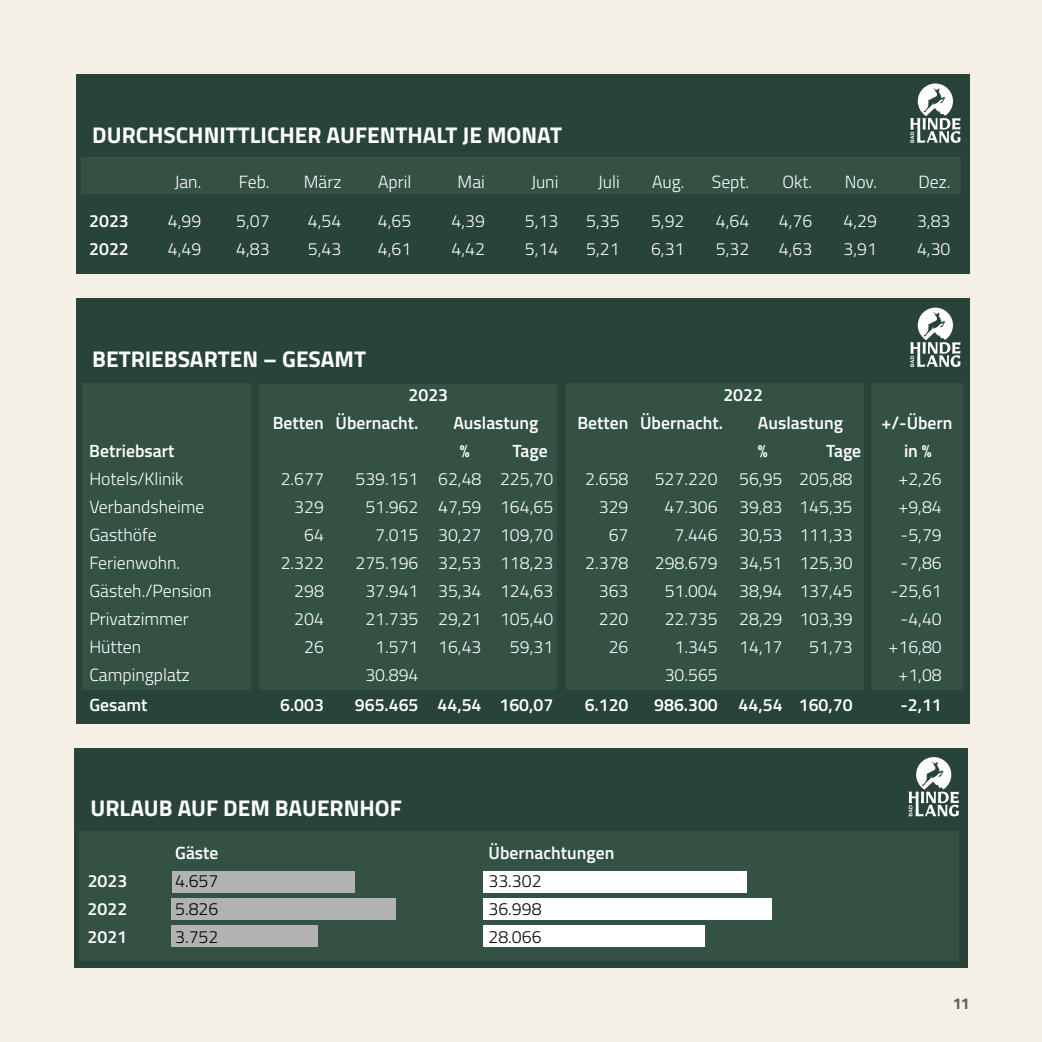
<style>
.page{position:relative;width:1042px;height:1042px;background:#f5f0e5}
.page>*{position:absolute;margin:0;border:0;box-sizing:border-box;transform-origin:0 0}
.t1{font:700 22.75px "Cairo";color:#fff}
.t2{font:300 17.68px "Cairo";color:#fff}
.t3{font:600 17.68px "Cairo";color:#fff}
.t4{font:300 17.68px "Cairo";color:#000}
.t5{font:700 15.75px "Cairo";color:#5c6062}
</style>
<div class="page">
<div style="left:76px;top:74px;width:893px;height:200px;background:#284337"></div>
<svg style="left:910px;top:83px;width:50px;height:60px"></svg>
<div style="left:81px;top:157px;width:879px;height:36px;background:#335244"></div>
<div style="left:76px;top:298px;width:893px;height:426px;background:#284337"></div>
<svg style="left:910px;top:308px;width:50px;height:59px"></svg>
<div style="left:259px;top:384px;width:298px;height:306px;background:#335244"></div>
<div style="left:82px;top:383px;width:169px;height:307px;background:#335244"></div>
<div style="left:566px;top:383px;width:297px;height:307px;background:#335244"></div>
<div style="left:871px;top:383px;width:91px;height:307px;background:#335244"></div>
<div style="left:74px;top:748px;width:893px;height:219px;background:#284337"></div>
<svg style="left:908px;top:757px;width:51px;height:59px"></svg>
<div style="left:80px;top:831px;width:879px;height:129px;background:#335244"></div>
<div style="left:172px;top:871px;width:183px;height:22px;background:#b3b2b2"></div>
<div style="left:484px;top:870px;width:263px;height:22px;background:#fff"></div>
<div style="left:172px;top:897px;width:224px;height:22px;background:#b3b2b2"></div>
<div style="left:172px;top:925px;width:146px;height:22px;background:#b3b2b2"></div>
<div style="left:483px;top:925px;width:221px;height:22px;background:#fff"></div>
<div style="left:483px;top:898px;width:289px;height:22px;background:#fff"></div>
<p class="t1" style="left:92px;top:116px;width:471px">DURCHSCHNITTLICHER AUFENTHALT JE MONAT</p>
<p class="t2" style="left:174px;top:169px;width:28px">Jan.</p>
<p class="t2" style="left:239px;top:169px;width:32px">Feb.</p>
<p class="t2" style="left:304px;top:169px;width:39px">März</p>
<p class="t2" style="left:378px;top:169px;width:35px">April</p>
<p class="t2" style="left:458px;top:169px;width:29px">Mai</p>
<p class="t2" style="left:531px;top:169px;width:29px">Juni</p>
<p class="t2" style="left:598px;top:169px;width:23px">Juli</p>
<p class="t2" style="left:652px;top:169px;width:34px">Aug.</p>
<p class="t2" style="left:712px;top:169px;width:39px">Sept.</p>
<p class="t2" style="left:782px;top:169px;width:31px">Okt.</p>
<p class="t2" style="left:844px;top:169px;width:34px">Nov.</p>
<p class="t2" style="left:918px;top:169px;width:33px">Dez.</p>
<p class="t3" style="left:89px;top:207px;width:41px">2023</p>
<p class="t2" style="left:168px;top:207px;width:35px">4,99</p>
<p class="t2" style="left:236px;top:207px;width:35px">5,07</p>
<p class="t2" style="left:308px;top:207px;width:35px">4,54</p>
<p class="t2" style="left:378px;top:207px;width:35px">4,65</p>
<p class="t2" style="left:451px;top:207px;width:35px">4,39</p>
<p class="t2" style="left:525px;top:207px;width:35px">5,13</p>
<p class="t2" style="left:586px;top:207px;width:35px">5,35</p>
<p class="t2" style="left:651px;top:207px;width:35px">5,92</p>
<p class="t2" style="left:716px;top:207px;width:35px">4,64</p>
<p class="t2" style="left:779px;top:207px;width:35px">4,76</p>
<p class="t2" style="left:843px;top:207px;width:35px">4,29</p>
<p class="t2" style="left:917px;top:207px;width:35px">3,83</p>
<p class="t3" style="left:89px;top:235px;width:41px">2022</p>
<p class="t2" style="left:168px;top:235px;width:35px">4,49</p>
<p class="t2" style="left:236px;top:235px;width:35px">4,83</p>
<p class="t2" style="left:308px;top:235px;width:35px">5,43</p>
<p class="t2" style="left:378px;top:235px;width:35px">4,61</p>
<p class="t2" style="left:451px;top:235px;width:35px">4,42</p>
<p class="t2" style="left:525px;top:235px;width:35px">5,14</p>
<p class="t2" style="left:586px;top:235px;width:35px">5,21</p>
<p class="t2" style="left:651px;top:235px;width:35px">6,31</p>
<p class="t2" style="left:716px;top:235px;width:35px">5,32</p>
<p class="t2" style="left:779px;top:235px;width:35px">4,63</p>
<p class="t2" style="left:843px;top:235px;width:35px">3,91</p>
<p class="t2" style="left:917px;top:235px;width:35px">4,30</p>
<p class="t1" style="left:92px;top:340px;width:275px">BETRIEBSARTEN – GESAMT</p>
<p class="t3" style="left:408px;top:382px;width:41px">2023</p>
<p class="t3" style="left:723px;top:382px;width:41px">2022</p>
<p class="t3" style="left:273px;top:410px;width:147px">Betten Übernacht.</p>
<p class="t3" style="left:453px;top:410px;width:87px">Auslastung</p>
<p class="t3" style="left:577px;top:410px;width:147px">Betten Übernacht.</p>
<p class="t3" style="left:758px;top:410px;width:87px">Auslastung</p>
<p class="t3" style="left:881px;top:410px;width:73px">+/-Übern</p>
<p class="t3" style="left:89px;top:438px;width:87px">Betriebsart</p>
<p class="t3" style="left:460px;top:438px;width:11px">%</p>
<p class="t3" style="left:512px;top:438px;width:37px">Tage</p>
<p class="t3" style="left:758px;top:438px;width:11px">%</p>
<p class="t3" style="left:826px;top:438px;width:37px">Tage</p>
<p class="t3" style="left:904px;top:438px;width:29px">in %</p>
<p class="t2" style="left:89px;top:466px;width:96px">Hotels/Klinik</p>
<p class="t2" style="left:281px;top:466px;width:45px">2.677</p>
<p class="t2" style="left:355px;top:466px;width:199px">539.151 62,48 225,70</p>
<p class="t2" style="left:585px;top:466px;width:45px">2.658</p>
<p class="t2" style="left:655px;top:466px;width:199px">527.220 56,95 205,88</p>
<p class="t2" style="left:898px;top:466px;width:45px">+2,26</p>
<p class="t2" style="left:89px;top:494px;width:116px">Verbandsheime</p>
<p class="t2" style="left:294px;top:494px;width:31px">329</p>
<p class="t2" style="left:365px;top:494px;width:189px">51.962 47,59 164,65</p>
<p class="t2" style="left:599px;top:494px;width:31px">329</p>
<p class="t2" style="left:664px;top:494px;width:189px">47.306 39,83 145,35</p>
<p class="t2" style="left:898px;top:494px;width:45px">+9,84</p>
<p class="t2" style="left:89px;top:522px;width:69px">Gasthöfe</p>
<p class="t2" style="left:304px;top:522px;width:21px">64</p>
<p class="t2" style="left:375px;top:522px;width:179px">7.015 30,27 109,70</p>
<p class="t2" style="left:609px;top:522px;width:21px">67</p>
<p class="t2" style="left:674px;top:522px;width:179px">7.446 30,53 111,33</p>
<p class="t2" style="left:900px;top:522px;width:43px">-5,79</p>
<p class="t2" style="left:89px;top:550px;width:92px">Ferienwohn.</p>
<p class="t2" style="left:281px;top:550px;width:45px">2.322</p>
<p class="t2" style="left:355px;top:550px;width:199px">275.196 32,53 118,23</p>
<p class="t2" style="left:585px;top:550px;width:45px">2.378</p>
<p class="t2" style="left:655px;top:550px;width:199px">298.679 34,51 125,30</p>
<p class="t2" style="left:900px;top:550px;width:43px">-7,86</p>
<p class="t2" style="left:89px;top:578px;width:124px">Gästeh./Pension</p>
<p class="t2" style="left:294px;top:578px;width:31px">298</p>
<p class="t2" style="left:365px;top:578px;width:189px">37.941 35,34 124,63</p>
<p class="t2" style="left:599px;top:578px;width:31px">363</p>
<p class="t2" style="left:665px;top:578px;width:189px">51.004 38,94 137,45</p>
<p class="t2" style="left:890px;top:578px;width:53px">-25,61</p>
<p class="t2" style="left:89px;top:606px;width:101px">Privatzimmer</p>
<p class="t2" style="left:294px;top:606px;width:31px">204</p>
<p class="t2" style="left:365px;top:606px;width:189px">21.735 29,21 105,40</p>
<p class="t2" style="left:599px;top:606px;width:31px">220</p>
<p class="t2" style="left:665px;top:606px;width:189px">22.735 28,29 103,39</p>
<p class="t2" style="left:900px;top:606px;width:43px">-4,40</p>
<p class="t2" style="left:89px;top:634px;width:53px">Hütten</p>
<p class="t2" style="left:304px;top:634px;width:21px">26</p>
<p class="t2" style="left:375px;top:634px;width:108px">1.571 16,43</p>
<p class="t2" style="left:510px;top:634px;width:45px">59,31</p>
<p class="t2" style="left:609px;top:634px;width:21px">26</p>
<p class="t2" style="left:674px;top:634px;width:109px">1.345 14,17</p>
<p class="t2" style="left:809px;top:634px;width:45px">51,73</p>
<p class="t2" style="left:888px;top:634px;width:55px">+16,80</p>
<p class="t2" style="left:89px;top:662px;width:102px">Campingplatz</p>
<p class="t2" style="left:365px;top:662px;width:55px">30.894</p>
<p class="t2" style="left:665px;top:662px;width:55px">30.565</p>
<p class="t2" style="left:898px;top:662px;width:45px">+1,08</p>
<p class="t3" style="left:89px;top:692px;width:60px">Gesamt</p>
<p class="t3" style="left:280px;top:692px;width:45px">6.003</p>
<p class="t3" style="left:355px;top:692px;width:200px">965.465 44,54 160,07</p>
<p class="t3" style="left:585px;top:692px;width:45px">6.120</p>
<p class="t3" style="left:654px;top:692px;width:200px">986.300 44,54 160,70</p>
<p class="t3" style="left:900px;top:692px;width:43px">-2,11</p>
<p class="t1" style="left:91px;top:790px;width:313px">URLAUB AUF DEM BAUERNHOF</p>
<p class="t3" style="left:175px;top:839px;width:45px">Gäste</p>
<p class="t3" style="left:488px;top:839px;width:127px">Übernachtungen</p>
<p class="t3" style="left:88px;top:867px;width:41px">2023</p>
<p class="t4" style="left:175px;top:868px;width:45px">4.657</p>
<p class="t4" style="left:488px;top:868px;width:55px">33.302</p>
<p class="t3" style="left:88px;top:895px;width:41px">2022</p>
<p class="t4" style="left:175px;top:896px;width:45px">5.826</p>
<p class="t4" style="left:488px;top:896px;width:55px">36.998</p>
<p class="t3" style="left:88px;top:923px;width:41px">2021</p>
<p class="t4" style="left:175px;top:924px;width:45px">3.752</p>
<p class="t4" style="left:488px;top:924px;width:55px">28.066</p>
<p class="t5" style="left:952px;top:990px;width:18px">11</p>
</div>
